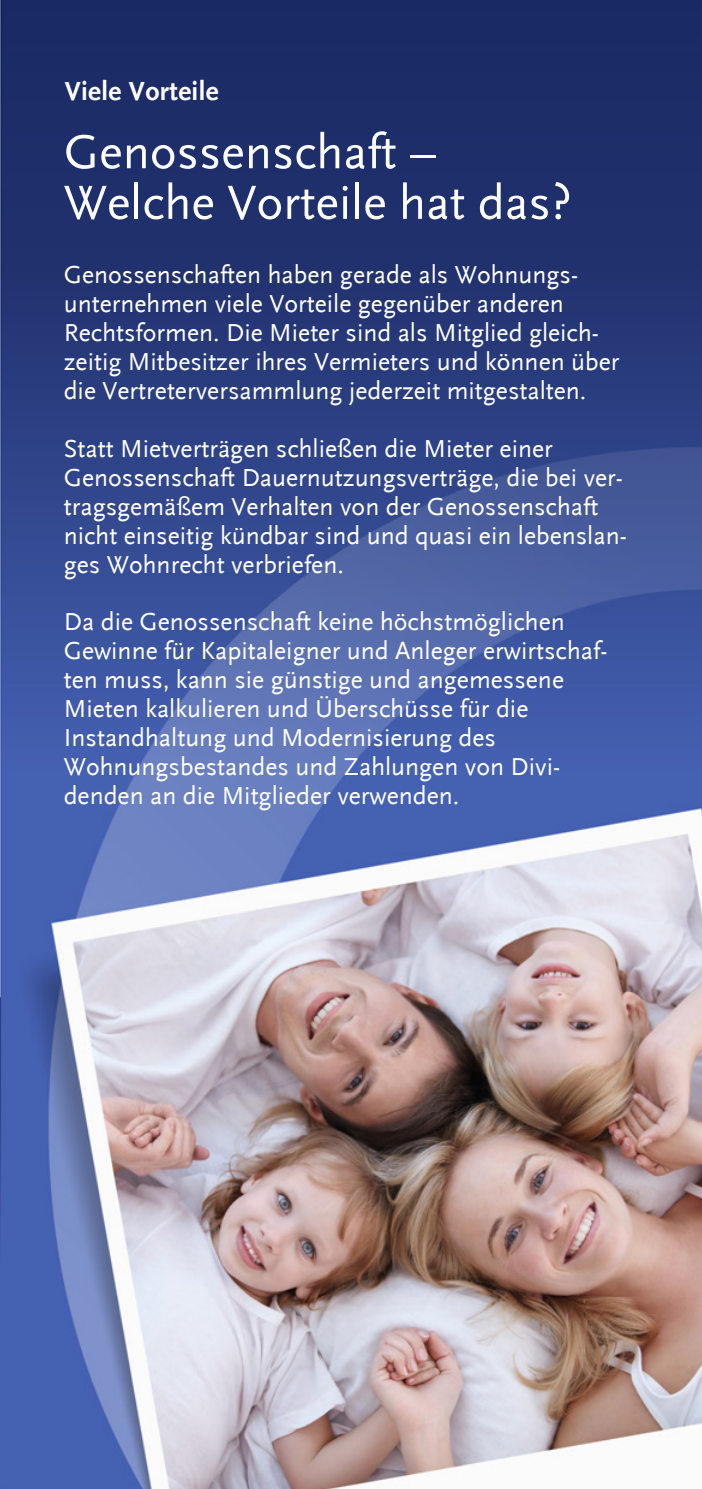
<style>
.page{position:relative;width:702px;height:1489px;background:#fff}
.page>*{position:absolute;margin:0;border:0;box-sizing:border-box;transform-origin:0 0}
.t1{font:50px/50.5px "AD Scala Sans Romein";color:#fff}
.t2{font:700 27.5px "AD Scala Sans";letter-spacing:.015em;color:#fff}
.t3{font:25.75px/29px "AD Scala Sans Romein";color:#fff}
</style>
<div class="page">
<img style="left:0;top:0;width:702px;height:1488px">
<p class="t2" style="left:65px;top:76px;width:155px">Viele Vorteile</p>
<h1 class="t1" style="left:64px;top:128px;width:509px">Genossenschaft –<br>Welche Vorteile hat das?</h1>
<p class="t3" style="left:64px;top:261px;width:557px">Genossenschaften haben gerade als Wohnungs&shy;unternehmen viele Vorteile gegenüber anderen Rechtsformen. Die Mieter sind als Mitglied gleich&shy;zeitig Mitbesitzer ihres Vermieters und können über die Vertreterversammlung jederzeit mitgestalten.</p>
<p class="t3" style="left:64px;top:434px;width:564px">Statt Mietverträgen schließen die Mieter einer Genossenschaft Dauernutzungsverträge, die bei ver&shy;tragsgemäßem Verhalten von der Genossenschaft nicht einseitig kündbar sind und quasi ein lebenslan&shy;ges Wohnrecht verbriefen.</p>
<p class="t3" style="left:64px;top:608px;width:545px">Da die Genossenschaft keine höchstmöglichen Gewinne für Kapitaleigner und Anleger erwirtschaf&shy;ten muss, kann sie günstige und angemessene Mieten kalkulieren und Überschüsse für die Instandhaltung und Modernisierung des Wohnungsbestandes und Zahlungen von Divi&shy;denden an die Mitglieder verwenden.</p>
</div>
